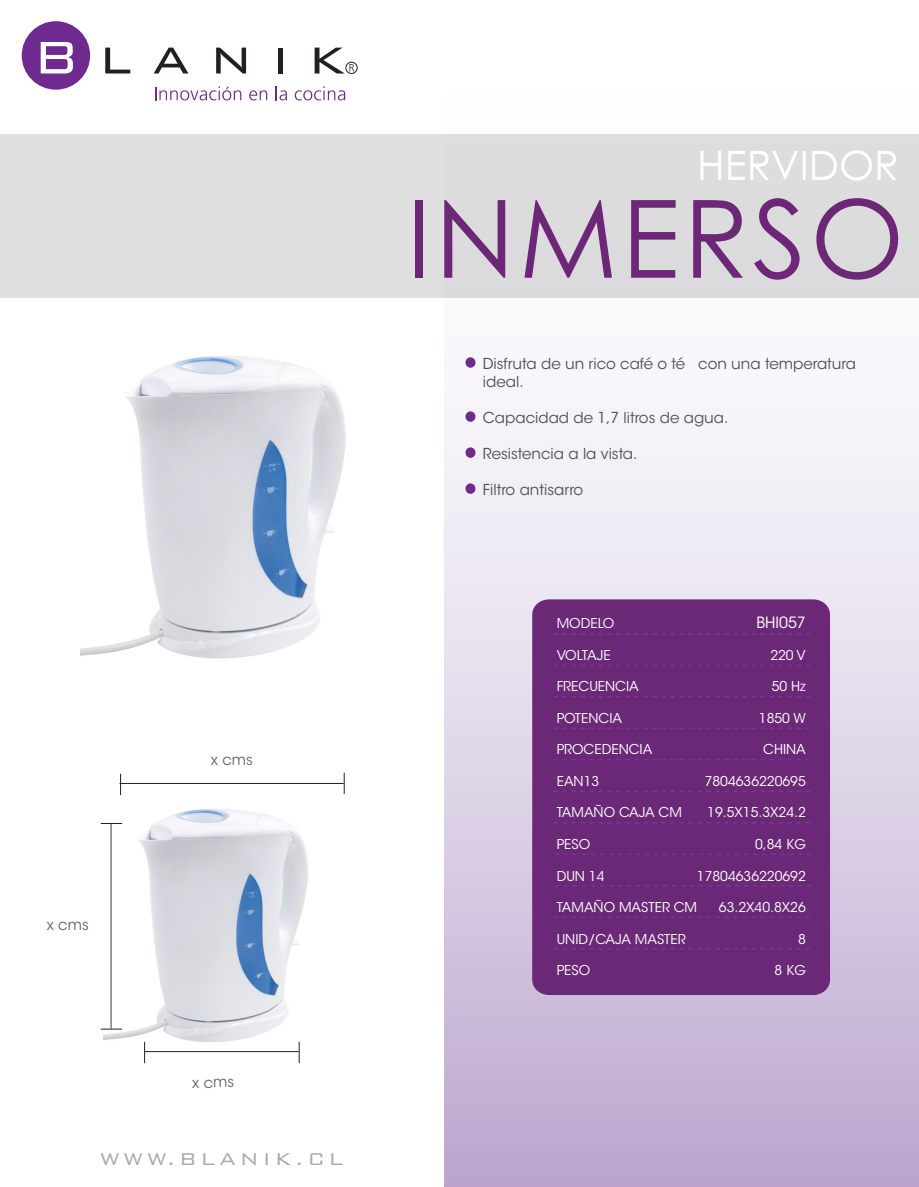
<style>
.page{position:relative;width:919px;height:1187px;background:#fff}
.page>*{position:absolute;margin:0;border:0;box-sizing:border-box;transform-origin:0 0}
.t1{font:108px "Levenim";letter-spacing:.035em;color:#6c2776}
.t2{font:40.5px "Levenim";color:#fff}
.t3{font:300 22.8px "Bank Gothic BT";letter-spacing:.165em;color:#aaabab}
.t4{font:15.45px "ITC Avant Garde Std";color:#fff}
.t5{font:15px/18px "ITC Avant Garde Std";color:#4f4f51}
.t6{font:15px "ITC Avant Garde Std";letter-spacing:-.01em;color:#666}
.t7{font:13.5px "ITC Avant Garde Std";color:#fff}
.t8{font:13.5px "ITC Avant Garde Std";letter-spacing:-.025em;color:#fff}
</style>
<div class="page">
<img style="left:104px;top:782px;width:204px;height:282px">
<svg style="left:444px;top:297px;width:474px;height:889px"></svg>
<div style="left:22px;top:21px;width:68px;height:69px;background:#6e2a8e;border-radius:50%"></div>
<svg style="left:41px;top:42px;width:32px;height:31px"></svg>
<svg style="left:105px;top:48px;width:25px;height:25px"></svg>
<svg style="left:154px;top:48px;width:34px;height:25px"></svg>
<svg style="left:216px;top:48px;width:30px;height:25px"></svg>
<div style="left:278px;top:48px;width:5px;height:25px;background:#231f20"></div>
<svg style="left:155px;top:86px;width:86px;height:14px"></svg>
<svg style="left:249px;top:90px;width:18px;height:10px"></svg>
<svg style="left:276px;top:86px;width:11px;height:14px"></svg>
<svg style="left:295px;top:86px;width:50px;height:14px"></svg>
<svg style="left:314px;top:48px;width:40px;height:25px"></svg>
<div style="left:345px;top:62px;width:12px;height:12px;border:1px solid #231f20;border-radius:50%"></div>
<div style="left:0;top:134px;width:918px;height:163px;background:#dedede"></div>
<div style="left:465px;top:357px;width:10px;height:11px;background:#6e2a8e;border-radius:50%"></div>
<div style="left:465px;top:411px;width:10px;height:11px;background:#6e2a8e;border-radius:50%"></div>
<div style="left:465px;top:447px;width:10px;height:11px;background:#6e2a8e;border-radius:50%"></div>
<div style="left:465px;top:483px;width:10px;height:11px;background:#6e2a8e;border-radius:50%"></div>
<div style="left:532px;top:599px;width:298px;height:395px;background:#6b2876"></div>
<svg style="left:553px;top:633px;width:256px;height:1px"></svg>
<svg style="left:553px;top:664px;width:256px;height:2px"></svg>
<svg style="left:553px;top:696px;width:256px;height:1px"></svg>
<svg style="left:553px;top:727px;width:256px;height:2px"></svg>
<svg style="left:553px;top:759px;width:256px;height:1px"></svg>
<svg style="left:553px;top:790px;width:256px;height:2px"></svg>
<svg style="left:553px;top:822px;width:256px;height:1px"></svg>
<svg style="left:554px;top:853px;width:257px;height:2px"></svg>
<svg style="left:554px;top:885px;width:257px;height:1px"></svg>
<svg style="left:553px;top:916px;width:256px;height:2px"></svg>
<svg style="left:553px;top:948px;width:256px;height:1px"></svg>
<hr style="left:111px;top:823px;width:1px;height:205px;background:#403f3e">
<hr style="left:120px;top:783px;width:224px;height:1px;background:#231f20">
<hr style="left:144px;top:1051px;width:154px;height:1px;background:#231f20">
<svg style="left:101px;top:823px;width:21px;height:1px"></svg>
<svg style="left:101px;top:1028px;width:21px;height:1px"></svg>
<svg style="left:120px;top:773px;width:1px;height:22px"></svg>
<svg style="left:344px;top:772px;width:1px;height:22px"></svg>
<svg style="left:144px;top:1041px;width:1px;height:22px"></svg>
<svg style="left:299px;top:1041px;width:1px;height:22px"></svg>
<img style="left:81px;top:356px;width:265px;height:303px">
<p class="t6" style="left:211px;top:750px;width:44px">x cms</p>
<p class="t6" style="left:47px;top:915px;width:44px">x cms</p>
<p class="t6" style="left:192px;top:1072px;width:44px">x cms</p>
<h3 class="t3" style="left:100px;top:1146px;width:244px">WWW.BLANIK.CL</h3>
<h2 class="t2" style="left:697px;top:142px;width:203px">HERVIDOR</h2>
<h1 class="t1" style="left:406px;top:176px;width:499px">INMERSO</h1>
<p class="t5" style="left:483px;top:354px;width:374px">Disfruta de un rico café o té con una temperatura ideal.</p>
<p class="t5" style="left:483px;top:408px;width:247px">Capacidad de 1,7 litros de agua.</p>
<p class="t5" style="left:483px;top:444px;width:156px">Resistencia a la vista.</p>
<p class="t5" style="left:483px;top:480px;width:102px">Filtro antisarro</p>
<p class="t4" style="left:756px;top:613px;width:51px">BHI057</p>
<p class="t7" style="left:770px;top:646px;width:37px">220 V</p>
<p class="t7" style="left:771px;top:678px;width:36px">50 Hz</p>
<p class="t7" style="left:759px;top:709px;width:48px">1850 W</p>
<p class="t7" style="left:763px;top:741px;width:44px">CHINA</p>
<p class="t7" style="left:704px;top:772px;width:103px">7804636220695</p>
<p class="t7" style="left:707px;top:804px;width:100px">19.5X15.3X24.2</p>
<p class="t7" style="left:755px;top:835px;width:52px">0,84 KG</p>
<p class="t7" style="left:696px;top:867px;width:110px">17804636220692</p>
<p class="t7" style="left:719px;top:898px;width:88px">63.2X40.8X26</p>
<p class="t7" style="left:798px;top:930px;width:9px">8</p>
<p class="t7" style="left:774px;top:961px;width:33px">8 KG</p>
<p class="t7" style="left:556px;top:615px;width:59px">MODELO</p>
<p class="t8" style="left:556px;top:646px;width:55px">VOLTAJE</p>
<p class="t7" style="left:556px;top:678px;width:84px">FRECUENCIA</p>
<p class="t7" style="left:556px;top:709px;width:67px">POTENCIA</p>
<p class="t7" style="left:556px;top:741px;width:97px">PROCEDENCIA</p>
<p class="t7" style="left:556px;top:772px;width:44px">EAN13</p>
<p class="t7" style="left:556px;top:804px;width:127px">TAMAÑO CAJA CM</p>
<p class="t7" style="left:556px;top:835px;width:35px">PESO</p>
<p class="t7" style="left:556px;top:867px;width:49px">DUN 14</p>
<p class="t7" style="left:556px;top:898px;width:142px">TAMAÑO MASTER CM</p>
<p class="t7" style="left:556px;top:930px;width:130px">UNID/CAJA MASTER</p>
<p class="t7" style="left:556px;top:961px;width:35px">PESO</p>
</div>
